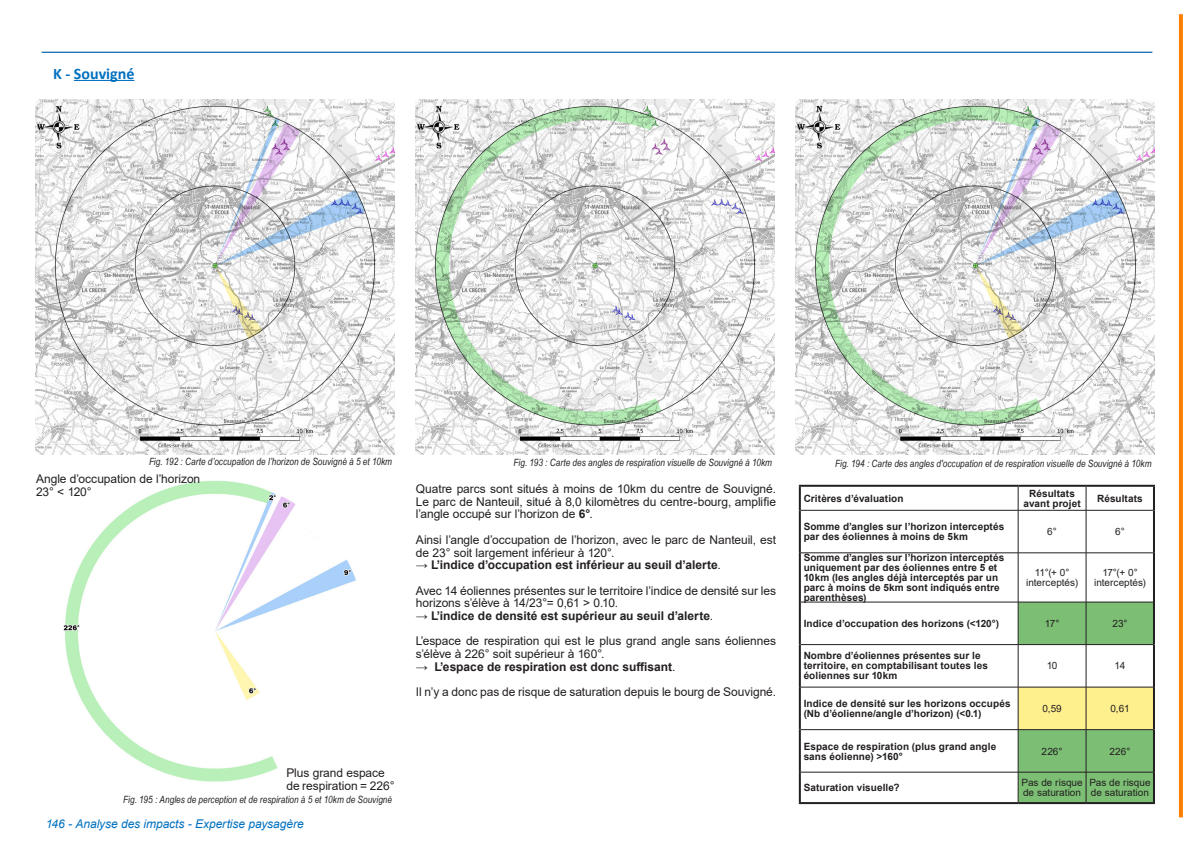
<style>
.page{position:relative;width:1191px;height:842px;background:#fff}
.page>*{position:absolute;margin:0;border:0;box-sizing:border-box;transform-origin:0 0}
.t1{font:700 16px "Calibri";color:#0070c0}
.corps_de_texte{font:12px/12.7px "Arial";letter-spacing:-.005em;color:#231f20}
.corps_de_texte-2{font:700 12px "Arial";color:#231f20}
.t2{font:italic 12px "Arial";letter-spacing:-.005em;color:#0070c0}
.corps_de_texte-3{font:700 10px/10px "Arial";letter-spacing:.01em;color:#231f20}
.t3{font:italic 10px "Arial Narrow";letter-spacing:.005em;color:#231f20}
.corps_de_texte-4{font:10px/10px "Arial";color:#231f20;text-align:center}
.s1{font-weight:700}
.s2{font-weight:400}
</style>
<div class="page">
<hr style="left:42px;top:52px;width:1110px;height:1px;background:#0060a8">
<img style="left:36px;top:99px;width:359px;height:356px">
<img style="left:63px;top:480px;width:293px;height:302px">
<img style="left:416px;top:99px;width:359px;height:356px">
<img style="left:795px;top:99px;width:360px;height:356px">
<img style="left:36px;top:106px;width:48px;height:48px">
<img style="left:416px;top:103px;width:48px;height:51px">
<img style="left:795px;top:103px;width:49px;height:51px">
<svg style="left:1019px;top:603px;width:134px;height:199px"></svg>
<svg style="left:1018px;top:487px;width:1px;height:23px"></svg>
<svg style="left:1085px;top:487px;width:1px;height:23px"></svg>
<hr style="left:801px;top:510px;width:217px;height:1px;background:#231f20">
<hr style="left:1018px;top:510px;width:68px;height:1px;background:#231f20">
<hr style="left:1018px;top:510px;width:1px;height:43px;background:#231f20">
<hr style="left:1086px;top:510px;width:67px;height:1px;background:#231f20">
<hr style="left:801px;top:553px;width:217px;height:1px;background:#231f20">
<hr style="left:1018px;top:553px;width:68px;height:1px;background:#231f20">
<hr style="left:1018px;top:553px;width:1px;height:49px;background:#231f20">
<hr style="left:1086px;top:553px;width:67px;height:1px;background:#231f20">
<hr style="left:801px;top:602px;width:217px;height:1px;background:#231f20">
<hr style="left:801px;top:644px;width:217px;height:1px;background:#231f20">
<hr style="left:1018px;top:645px;width:1px;height:42px;background:#231f20">
<hr style="left:801px;top:687px;width:217px;height:1px;background:#231f20">
<hr style="left:801px;top:729px;width:217px;height:1px;background:#231f20">
<hr style="left:801px;top:772px;width:217px;height:1px;background:#231f20">
<hr style="left:1085px;top:510px;width:1px;height:43px;background:#231f20">
<hr style="left:1085px;top:553px;width:1px;height:49px;background:#231f20">
<hr style="left:1085px;top:645px;width:1px;height:42px;background:#231f20">
<hr style="left:1018px;top:687px;width:68px;height:1px;background:#231f20">
<hr style="left:1018px;top:687px;width:1px;height:42px;background:#231f20">
<hr style="left:1086px;top:687px;width:67px;height:1px;background:#231f20">
<hr style="left:1085px;top:687px;width:1px;height:42px;background:#231f20">
<hr style="left:1018px;top:772px;width:1px;height:30px;background:#231f20">
<hr style="left:1085px;top:772px;width:1px;height:30px;background:#231f20">
<hr style="left:1018px;top:602px;width:68px;height:1px;background:#231f20">
<hr style="left:1018px;top:602px;width:1px;height:42px;background:#231f20">
<hr style="left:1018px;top:644px;width:68px;height:1px;background:#231f20">
<hr style="left:1086px;top:602px;width:67px;height:1px;background:#231f20">
<hr style="left:1085px;top:602px;width:1px;height:42px;background:#231f20">
<hr style="left:1086px;top:644px;width:67px;height:1px;background:#231f20">
<hr style="left:799px;top:485px;width:219px;height:2px;background:#231f20">
<hr style="left:799px;top:487px;width:2px;height:23px;background:#231f20">
<hr style="left:1018px;top:485px;width:68px;height:2px;background:#231f20">
<hr style="left:1086px;top:485px;width:69px;height:2px;background:#231f20">
<hr style="left:1153px;top:487px;width:2px;height:23px;background:#231f20">
<hr style="left:799px;top:510px;width:2px;height:43px;background:#231f20">
<hr style="left:1153px;top:510px;width:2px;height:43px;background:#231f20">
<hr style="left:799px;top:553px;width:2px;height:49px;background:#231f20">
<hr style="left:1153px;top:553px;width:2px;height:49px;background:#231f20">
<hr style="left:799px;top:602px;width:2px;height:43px;background:#231f20">
<hr style="left:1153px;top:602px;width:2px;height:43px;background:#231f20">
<hr style="left:799px;top:645px;width:2px;height:42px;background:#231f20">
<hr style="left:1153px;top:645px;width:2px;height:42px;background:#231f20">
<hr style="left:799px;top:687px;width:2px;height:43px;background:#231f20">
<hr style="left:1153px;top:687px;width:2px;height:43px;background:#231f20">
<hr style="left:799px;top:730px;width:2px;height:42px;background:#231f20">
<hr style="left:799px;top:772px;width:2px;height:30px;background:#231f20">
<hr style="left:1153px;top:772px;width:2px;height:30px;background:#231f20">
<hr style="left:799px;top:802px;width:219px;height:2px;background:#231f20">
<hr style="left:1018px;top:802px;width:68px;height:2px;background:#231f20">
<hr style="left:1086px;top:802px;width:69px;height:2px;background:#231f20">
<hr style="left:1018px;top:730px;width:1px;height:42px;background:#231f20">
<hr style="left:1018px;top:729px;width:68px;height:1px;background:#231f20">
<hr style="left:1086px;top:729px;width:67px;height:1px;background:#231f20">
<hr style="left:1153px;top:730px;width:2px;height:42px;background:#231f20">
<hr style="left:1018px;top:772px;width:68px;height:1px;background:#231f20">
<hr style="left:1086px;top:772px;width:67px;height:1px;background:#231f20">
<hr style="left:1085px;top:730px;width:1px;height:42px;background:#231f20">
<hr style="left:74px;top:80px;width:60px;height:1px;background:#0070c0">
<svg style="left:1178px;top:14px;width:4px;height:803px;fill:#ff7f00"></svg>
<p class="t1" style="left:53px;top:62px;width:83px">K - Souvigné</p>
<p class="t3" style="left:149px;top:455px;width:244px">Fig. 192 : Carte d’occupation de l’horizon de Souvigné à 5 et 10km</p>
<p class="t3" style="left:513px;top:456px;width:260px">Fig. 193 : Carte des angles de respiration visuelle de Souvigné à 10km</p>
<p class="t3" style="left:835px;top:457px;width:318px">Fig. 194 : Carte des angles d'occupation et de respiration visuelle de Souvigné à 10km</p>
<p class="corps_de_texte" style="left:36px;top:472px;width:166px">Angle d’occupation de l’horizon</p>
<p class="corps_de_texte" style="left:36px;top:485px;width:57px">23° &lt; 120°</p>
<p class="corps_de_texte" style="left:416px;top:482px;width:361px;text-align:justify">Quatre parcs sont situés à moins de 10km du centre de Souvigné.<br>Le parc de Nanteuil, situé à 8,0 kilomètres du centre-bourg, amplifie l’angle occupé sur l’horizon de <span class="s1">6°</span>.</p>
<p class="corps_de_texte" style="left:416px;top:533px;width:362px">Ainsi l’angle d’occupation de l’horizon, avec le parc de Nanteuil, est de 23° soit largement inférieur à 120°.</p>
<p class="corps_de_texte-2" style="left:416px;top:557px;width:306px">→ L’indice d’occupation est inférieur au seuil d’alerte<span class="s2">.</span></p>
<p class="corps_de_texte" style="left:416px;top:584px;width:361px">Avec 14 éoliennes présentes sur le territoire l’indice de densité sur les horizons s’élève à 14/23°= 0,61 &gt; 0.10.</p>
<p class="corps_de_texte-2" style="left:416px;top:607px;width:299px">→ L’indice de densité est supérieur au seuil d’alerte<span class="s2">.</span></p>
<p class="corps_de_texte" style="left:416px;top:635px;width:362px">L’espace de respiration qui est le plus grand angle sans éoliennes s’élève à 226° soit supérieur à 160°.</p>
<p class="corps_de_texte-2" style="left:416px;top:658px;width:261px">→ L’espace de respiration est donc suffisant<span class="s2">.</span></p>
<p class="corps_de_texte" style="left:416px;top:686px;width:362px">Il n’y a donc pas de risque de saturation depuis le bourg de Souvigné.</p>
<p class="corps_de_texte" style="left:286px;top:766px;width:100px">Plus grand espace</p>
<p class="corps_de_texte" style="left:286px;top:779px;width:110px">de respiration = 226°</p>
<p class="t3" style="left:123px;top:792px;width:270px">Fig. 195 : Angles de perception et de respiration à 5 et 10km de Souvigné</p>
<p class="t2" style="left:46px;top:816px;width:259px">146 - Analyse des impacts - Expertise paysagère</p>
<p class="corps_de_texte-3" style="left:803px;top:493px;width:101px">Critères d’évaluation</p>
<p class="corps_de_texte-3" style="left:1023px;top:488px;width:59px;text-align:center">Résultats avant projet</p>
<p class="corps_de_texte-3" style="left:1097px;top:493px;width:47px">Résultats</p>
<p class="corps_de_texte-3" style="left:803px;top:522px;width:202px">Somme d’angles sur l’horizon interceptés par des éoliennes à moins de 5km</p>
<p class="corps_de_texte-4" style="left:1047px;top:527px;width:11px">6°</p>
<p class="corps_de_texte-4" style="left:1115px;top:527px;width:11px">6°</p>
<p class="corps_de_texte-3" style="left:803px;top:553px;width:202px">Somme d’angles sur l’horizon interceptés uniquement par des éoliennes entre 5 et 10km (les angles déjà interceptés par un parc à moins de 5km sont indiqués entre parenthèses)</p>
<p class="corps_de_texte-4" style="left:1026px;top:567px;width:53px">11°(+ 0° interceptés)</p>
<p class="corps_de_texte-4" style="left:1094px;top:567px;width:53px">17°(+ 0° interceptés)</p>
<p class="corps_de_texte-3" style="left:803px;top:618px;width:197px">Indice d’occupation des horizons (&lt;120°)</p>
<p class="corps_de_texte-4" style="left:1044px;top:618px;width:16px">17°</p>
<p class="corps_de_texte-4" style="left:1112px;top:618px;width:17px">23°</p>
<p class="corps_de_texte-3" style="left:803px;top:651px;width:186px">Nombre d’éoliennes présentes sur le territoire, en comptabilisant toutes les éoliennes sur 10km</p>
<p class="corps_de_texte-4" style="left:1046px;top:661px;width:12px">10</p>
<p class="corps_de_texte-4" style="left:1114px;top:661px;width:12px">14</p>
<p class="corps_de_texte-3" style="left:803px;top:699px;width:208px">Indice de densité sur les horizons occupés (Nb d’éolienne/angle d’horizon) (&lt;0.1)</p>
<p class="corps_de_texte-4" style="left:1042px;top:703px;width:21px">0,59</p>
<p class="corps_de_texte-4" style="left:1110px;top:703px;width:21px">0,61</p>
<p class="corps_de_texte-3" style="left:803px;top:741px;width:194px">Espace de respiration (plus grand angle sans éolienne) &gt;160°</p>
<p class="corps_de_texte-4" style="left:1041px;top:746px;width:22px">226°</p>
<p class="corps_de_texte-4" style="left:1109px;top:746px;width:22px">226°</p>
<p class="corps_de_texte-3" style="left:803px;top:783px;width:97px">Saturation visuelle?</p>
<p class="corps_de_texte-4" style="left:1021px;top:778px;width:63px;text-align:left">Pas de risque de saturation</p>
<p class="corps_de_texte-4" style="left:1089px;top:778px;width:63px;text-align:left">Pas de risque de saturation</p>
</div>
